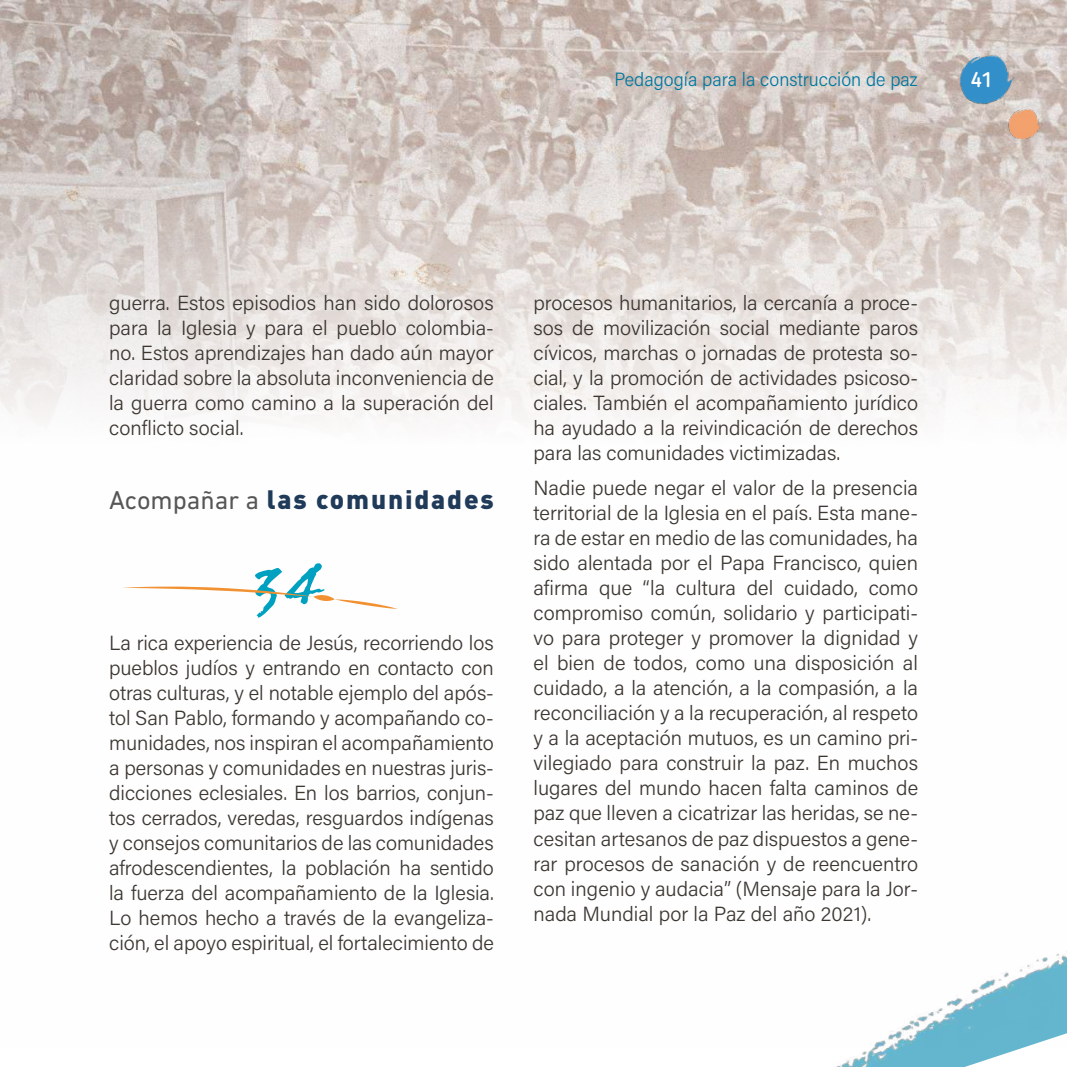
<style>
.page{position:relative;width:1067px;height:1067px;background:#fff}
.page>*{position:absolute;margin:0;border:0;box-sizing:border-box;transform-origin:0 0}
.t1{font:900 26.25px "DIN Pro";letter-spacing:.07em;color:#203a5a}
.t2{font:500 21px "Blogger Sans";color:#fff}
.t3{font:20.47px/25px "Acumin Variable Concept";letter-spacing:.01em;color:#3d3732;text-align:justify}
.t4{font:19.25px "Acumin Variable Concept";letter-spacing:-.02em;color:#0077a0}
.s1{font-family:"DIN Next LT Pro";font-weight:400;color:#575656}
</style>
<div class="page">
<img style="left:836px;top:1047px;width:189px;height:20px">
<img style="left:0;top:0;width:1067px;height:1047px">
<img style="left:956px;top:38px;width:68px;height:81px">
<img style="left:1003px;top:100px;width:41px;height:49px">
<svg style="left:122px;top:563px;width:276px;height:54px"></svg>
<p class="t4" style="left:614px;top:66px;width:305px">Pedagogía para la construcción de paz</p>
<p class="t2" style="left:970px;top:67px;width:23px">41</p>
<p class="t3" style="left:109px;top:289px;width:386px">guerra. Estos episodios han sido dolorosos para la Iglesia y para el pueblo colombia&shy;no. Estos aprendizajes han dado aún mayor claridad sobre la absoluta inconveniencia de la guerra como camino a la superación del conflicto social.</p>
<p class="t1" style="left:109px;top:477px;width:386px"><span class="s1">Acompañar a</span> las comunidades</p>
<p class="t3" style="left:109px;top:629px;width:386px">La rica experiencia de Jesús, recorriendo los pueblos judíos y entrando en contacto con otras culturas, y el notable ejemplo del após&shy;tol San Pablo, formando y acompañando co&shy;munidades, nos inspiran el acompañamiento a personas y comunidades en nuestras juris&shy;dicciones eclesiales. En los barrios, conjun&shy;tos cerrados, veredas, resguardos indígenas y consejos comunitarios de las comunidades afrodescendientes, la población ha sentido la fuerza del acompañamiento de la Iglesia.<br>Lo hemos hecho a través de la evangeliza&shy;ción, el apoyo espiritual, el fortalecimiento de</p>
<p class="t3" style="left:533px;top:289px;width:386px">procesos humanitarios, la cercanía a proce&shy;sos de movilización social mediante paros cívicos, marchas o jornadas de protesta so&shy;cial, y la promoción de actividades psicoso&shy;ciales. También el acompañamiento jurídico ha ayudado a la reivindicación de derechos para las comunidades victimizadas.</p>
<p class="t3" style="left:533px;top:474px;width:386px">Nadie puede negar el valor de la presencia territorial de la Iglesia en el país. Esta mane&shy;ra de estar en medio de las comunidades, ha sido alentada por el Papa Francisco, quien afirma que “la cultura del cuidado, como compromiso común, solidario y participati&shy;vo para proteger y promover la dignidad y el bien de todos, como una disposición al cuidado, a la atención, a la compasión, a la reconciliación y a la recuperación, al respeto y a la aceptación mutuos, es un camino pri&shy;vilegiado para construir la paz. En muchos lugares del mundo hacen falta caminos de paz que lleven a cicatrizar las heridas, se ne&shy;cesitan artesanos de paz dispuestos a gene&shy;rar procesos de sanación y de reencuentro con ingenio y audacia” (Mensaje para la Jor&shy;nada Mundial por la Paz del año 2021).</p>
</div>
